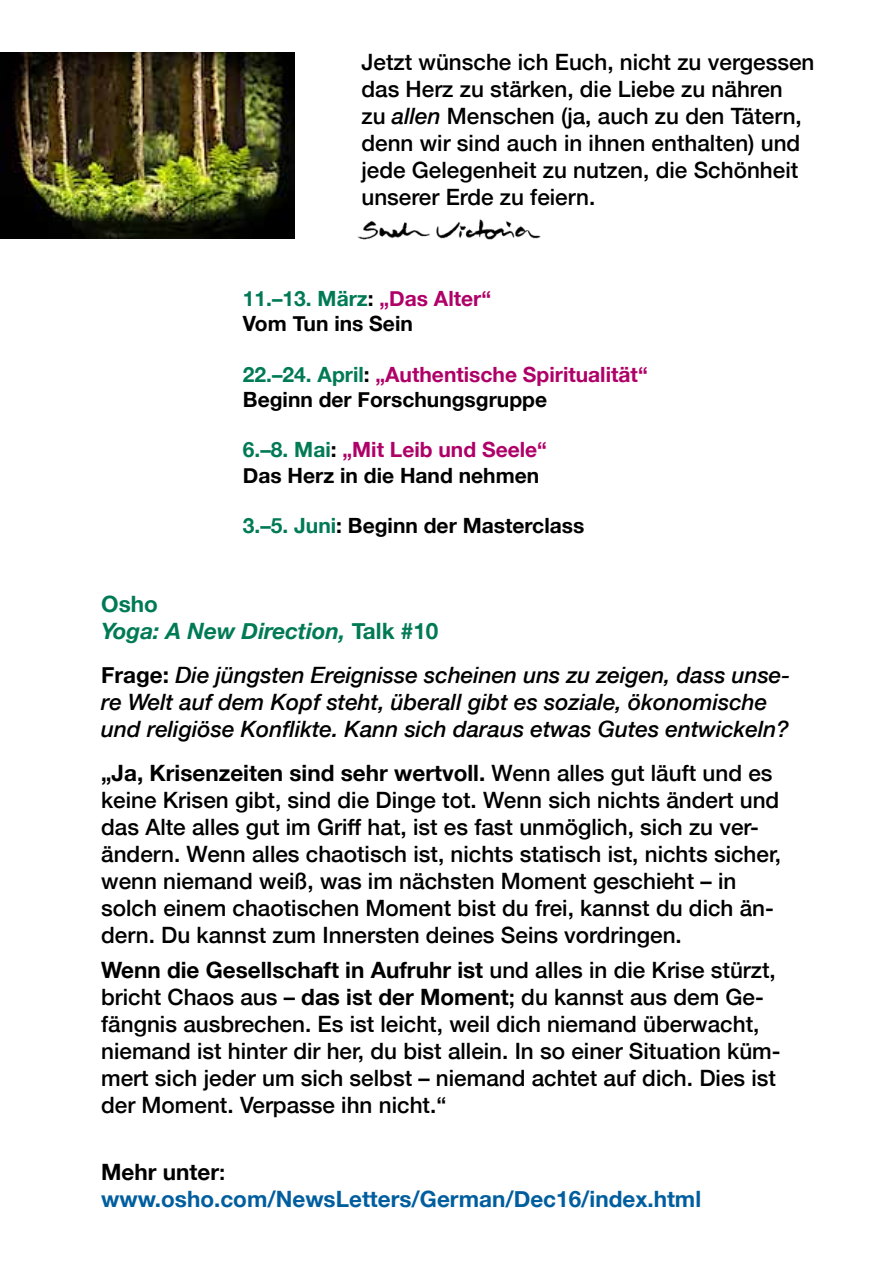
<style>
.page{position:relative;width:893px;height:1263px;background:#fff}
.page>*{position:absolute;margin:0;border:0;box-sizing:border-box;transform-origin:0 0}
.t1{font:500 22.5px/27px "Helvetica Neue";color:#000}
.t2{font:italic 500 22.5px/27px "Helvetica Neue";color:#000}
.t3{font:700 22.5px/27px "Helvetica Neue";color:#005e9f}
.t4{font:italic 700 22.5px/27px "Helvetica Neue";color:#007a55}
.t5{font:700 21px/25.2px "Helvetica Neue";color:#000}
.t6{font:700 21px/25.2px "Helvetica Neue";color:#af0068}
.s1{font-style:italic}
.s2{color:#007a55}
.s3{color:#af0068}
.s4{color:#000}
.s5{font-style:normal}
.s6{font-weight:700;font-style:normal}
.s7{font-weight:700}
.s8{font-weight:500;color:#000}
</style>
<div class="page">
<img style="left:357px;top:219px;width:184px;height:21px">
<img style="left:0;top:53px;width:295px;height:185px">
<p class="t1" style="left:361px;top:46px;width:455px">Jetzt wünsche ich Euch, nicht zu vergessen das Herz zu stärken, die Liebe zu nähren<br>zu <span class="s1">allen</span> Menschen (ja, auch zu den Tätern, denn wir sind auch in ihnen enthalten) und jede Gelegenheit zu nutzen, die Schönheit unserer Erde zu feiern.</p>
<p class="t5" style="left:243px;top:287px;width:250px"><span class="s2">11.–13. März</span>: <span class="s3">„Das Alter“<br></span>Vom Tun ins Sein</p>
<p class="t6" style="left:243px;top:362px;width:406px"><span class="s2">22.–24. April</span><span class="s4">:</span> „Authentische Spiritualität“<br><span class="s4">Beginn der Forschungsgruppe</span></p>
<p class="t5" style="left:243px;top:438px;width:306px"><span class="s2">6.–8. Mai</span>: <span class="s3">„Mit Leib und Seele“<br></span>Das Herz in die Hand nehmen</p>
<p class="t5" style="left:243px;top:513px;width:343px"><span class="s2">3.–5. Juni</span>: Beginn der Masterclass</p>
<p class="t4" style="left:101px;top:591px;width:339px"><span class="s5">Osho<br></span>Yoga: A New Direction, <span class="s5">Talk #10</span></p>
<p class="t2" style="left:101px;top:659px;width:690px"><span class="s6">Frage:</span> Die jüngsten Ereignisse scheinen uns zu zeigen, dass unse&shy;re Welt auf dem Kopf steht, überall gibt es soziale, ökonomische und religiöse Konflikte. Kann sich daraus etwas Gutes entwickeln?</p>
<p class="t1" style="left:101px;top:757px;width:681px"><span class="s7">„Ja, Krisenzeiten sind sehr wertvoll.</span> Wenn alles gut läuft und es keine Krisen gibt, sind die Dinge tot. Wenn sich nichts ändert und das Alte alles gut im Griff hat, ist es fast unmöglich, sich zu ver&shy;ändern. Wenn alles chaotisch ist, nichts statisch ist, nichts sicher, wenn niemand weiß, was im nächsten Moment geschieht – in solch einem chaotischen Moment bist du frei, kannst du dich än&shy;dern. Du kannst zum Innersten deines Seins vordringen.</p>
<p class="t1" style="left:101px;top:955px;width:681px"><span class="s7">Wenn die Gesellschaft in Aufruhr ist</span> und alles in die Krise stürzt, bricht Chaos aus – <span class="s7">das ist der Moment</span>; du kannst aus dem Ge&shy;fängnis ausbrechen. Es ist leicht, weil dich niemand überwacht, niemand ist hinter dir her, du bist allein. In so einer Situation küm&shy;mert sich jeder um sich selbst – niemand achtet auf dich. Dies ist der Moment. Verpasse ihn nicht.“</p>
<p class="t3" style="left:101px;top:1159px;width:601px"><span class="s4">Mehr unter</span><span class="s8">: </span>www.osho.com/NewsLetters/German/Dec16/index.html</p>
</div>
